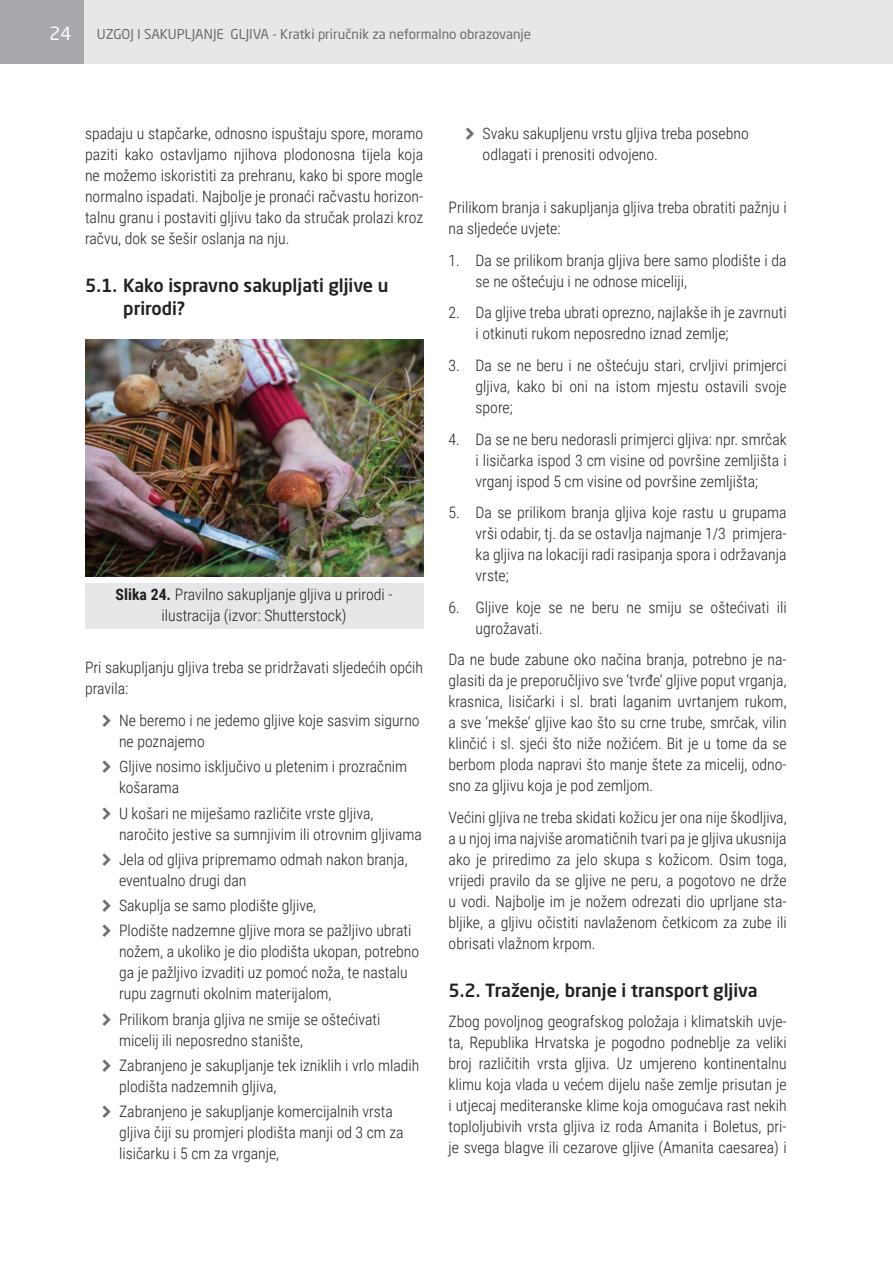
<style>
.page{position:relative;width:893px;height:1263px;background:#fff}
.page>*{position:absolute;margin:0;border:0;box-sizing:border-box;transform-origin:0 0}
.t1{font:500 18px/22.5px "Neo Sans Pro";color:#231f20}
.t2{font:18px "Neo Sans Pro";color:#fff}
.t3{font:300 15.75px/21px "Roboto Condensed";color:#231f20}
.t4{font:13.5px "Neo Sans Pro";color:#6c6d70}
.s1{font-weight:700}
</style>
<div class="page">
<div style="left:0;top:0;width:893px;height:64px;background:#e6e7e9"></div>
<div style="left:0;top:0;width:84px;height:64px;background:#a8a9ad"></div>
<img style="left:85px;top:340px;width:338px;height:236px">
<div style="left:85px;top:584px;width:338px;height:45px;background:#e6e7e9"></div>
<p class="t2" style="left:49px;top:22px;width:23px">24</p>
<p class="t4" style="left:97px;top:26px;width:436px">UZGOJ I SAKUPLJANJE GLJIVA - Kratki priručnik za neformalno obrazovanje</p>
<p class="t3" style="left:85px;top:123px;width:340px;text-align:justify">spadaju u stapčarke, odnosno ispuštaju spore, moramo paziti kako ostavljamo njihova plodonosna tijela koja ne možemo iskoristiti za prehranu, kako bi spore mogle normalno ispadati. Najbolje je pronaći račvastu horizon&shy;talnu granu i postaviti gljivu tako da stručak prolazi kroz račvu, dok se šešir oslanja na nju.</p>
<p class="t1" style="left:123px;top:274px;width:267px;text-indent:-38px">5.1. Kako ispravno sakupljati gljive u prirodi?</p>
<p class="t3" style="left:116px;top:583px;width:278px;text-align:center"><span class="s1">Slika 24.</span> Pravilno sakupljanje gljiva u prirodi - ilustracija (izvor: Shutterstock)</p>
<p class="t3" style="left:85px;top:657px;width:340px">Pri sakupljanju gljiva treba se pridržavati sljedećih općih pravila:</p>
<p class="t3" style="left:119px;top:709px;width:302px">Ne beremo i ne jedemo gljive koje sasvim sigurno ne poznajemo</p>
<p class="t3" style="left:119px;top:755px;width:290px">Gljive nosimo isključivo u pletenim i prozračnim košarama</p>
<p class="t3" style="left:119px;top:802px;width:304px">U košari ne miješamo različite vrste gljiva, naročito jestive sa sumnjivim ili otrovnim gljivama</p>
<p class="t3" style="left:119px;top:848px;width:290px">Jela od gljiva pripremamo odmah nakon branja, eventualno drugi dan</p>
<p class="t3" style="left:119px;top:892px;width:294px;line-height:25.2px">Sakuplja se samo plodište gljive,<br>Plodište nadzemne gljive mora se pažljivo ubrati</p>
<p class="t3" style="left:119px;top:940px;width:302px">nožem, a ukoliko je dio plodišta ukopan, potrebno ga je pažljivo izvaditi uz pomoć noža, te nastalu rupu zagrnuti okolnim materijalom,</p>
<p class="t3" style="left:119px;top:1008px;width:263px">Prilikom branja gljiva ne smije se oštećivati micelij ili neposredno stanište,</p>
<p class="t3" style="left:119px;top:1054px;width:302px">Zabranjeno je sakupljanje tek izniklih i vrlo mladih plodišta nadzemnih gljiva,</p>
<p class="t3" style="left:119px;top:1100px;width:286px">Zabranjeno je sakupljanje komercijalnih vrsta gljiva čiji su promjeri plodišta manji od 3 cm za lisičarku i 5 cm za vrganje,</p>
<p class="t3" style="left:483px;top:123px;width:268px">Svaku sakupljenu vrstu gljiva treba posebno odlagati i prenositi odvojeno.</p>
<p class="t3" style="left:449px;top:196px;width:340px">Prilikom branja i sakupljanja gljiva treba obratiti pažnju i na sljedeće uvjete:</p>
<p class="t3" style="left:476px;top:249px;width:313px;text-indent:-27px">1. Da se prilikom branja gljiva bere samo plodište i da se ne oštećuju i ne odnose miceliji,</p>
<p class="t3" style="left:476px;top:302px;width:312px;text-indent:-27px">2. Da gljive treba ubrati oprezno, najlakše ih je zavrnuti i otkinuti rukom neposredno iznad zemlje;</p>
<p class="t3" style="left:476px;top:354px;width:313px;text-align:justify;text-indent:-27px">3. Da se ne beru i ne oštećuju stari, crvljivi primjerci gljiva, kako bi oni na istom mjestu ostavili svoje spore;</p>
<p class="t3" style="left:476px;top:428px;width:313px;text-align:justify;text-indent:-27px">4. Da se ne beru nedorasli primjerci gljiva: npr. smrčak i lisičarka ispod 3 cm visine od površine zemljišta i vrganj ispod 5 cm visine od površine zemljišta;</p>
<p class="t3" style="left:476px;top:501px;width:313px;text-align:justify;text-indent:-27px">5. Da se prilikom branja gljiva koje rastu u grupama vrši odabir, tj. da se ostavlja najmanje 1/3 primjera&shy;ka gljiva na lokaciji radi rasipanja spora i održavanja vrste;</p>
<p class="t3" style="left:476px;top:596px;width:313px;text-indent:-27px">6. Gljive koje se ne beru ne smiju se oštećivati ili ugrožavati.</p>
<p class="t3" style="left:449px;top:649px;width:340px;text-align:justify">Da ne bude zabune oko načina branja, potrebno je na&shy;glasiti da je preporučljivo sve ‘tvrđe’ gljive poput vrganja, krasnica, lisičarki i sl. brati laganim uvrtanjem rukom, a sve ‘mekše’ gljive kao što su crne trube, smrčak, vilin klinčić i sl. sjeći što niže nožićem. Bit je u tome da se berbom ploda napravi što manje štete za micelij, odno&shy;sno za gljivu koja je pod zemljom.</p>
<p class="t3" style="left:449px;top:806px;width:340px;text-align:justify">Većini gljiva ne treba skidati kožicu jer ona nije škodljiva, a u njoj ima najviše aromatičnih tvari pa je gljiva ukusnija ako je priredimo za jelo skupa s kožicom. Osim toga, vrijedi pravilo da se gljive ne peru, a pogotovo ne drže u vodi. Najbolje im je nožem odrezati dio uprljane sta&shy;bljike, a gljivu očistiti navlaženom četkicom za zube ili obrisati vlažnom krpom.</p>
<p class="t1" style="left:449px;top:979px;width:310px">5.2. Traženje, branje i transport gljiva</p>
<p class="t3" style="left:449px;top:1010px;width:340px;text-align:justify">Zbog povoljnog geografskog položaja i klimatskih uvje&shy;ta, Republika Hrvatska je pogodno podneblje za veliki broj različitih vrsta gljiva. Uz umjereno kontinentalnu klimu koja vlada u većem dijelu naše zemlje prisutan je i utjecaj mediteranske klime koja omogućava rast nekih toploljubivih vrsta gljiva iz roda Amanita i Boletus, pri&shy;je svega blagve ili cezarove gljive (Amanita caesarea) i</p>
</div>
